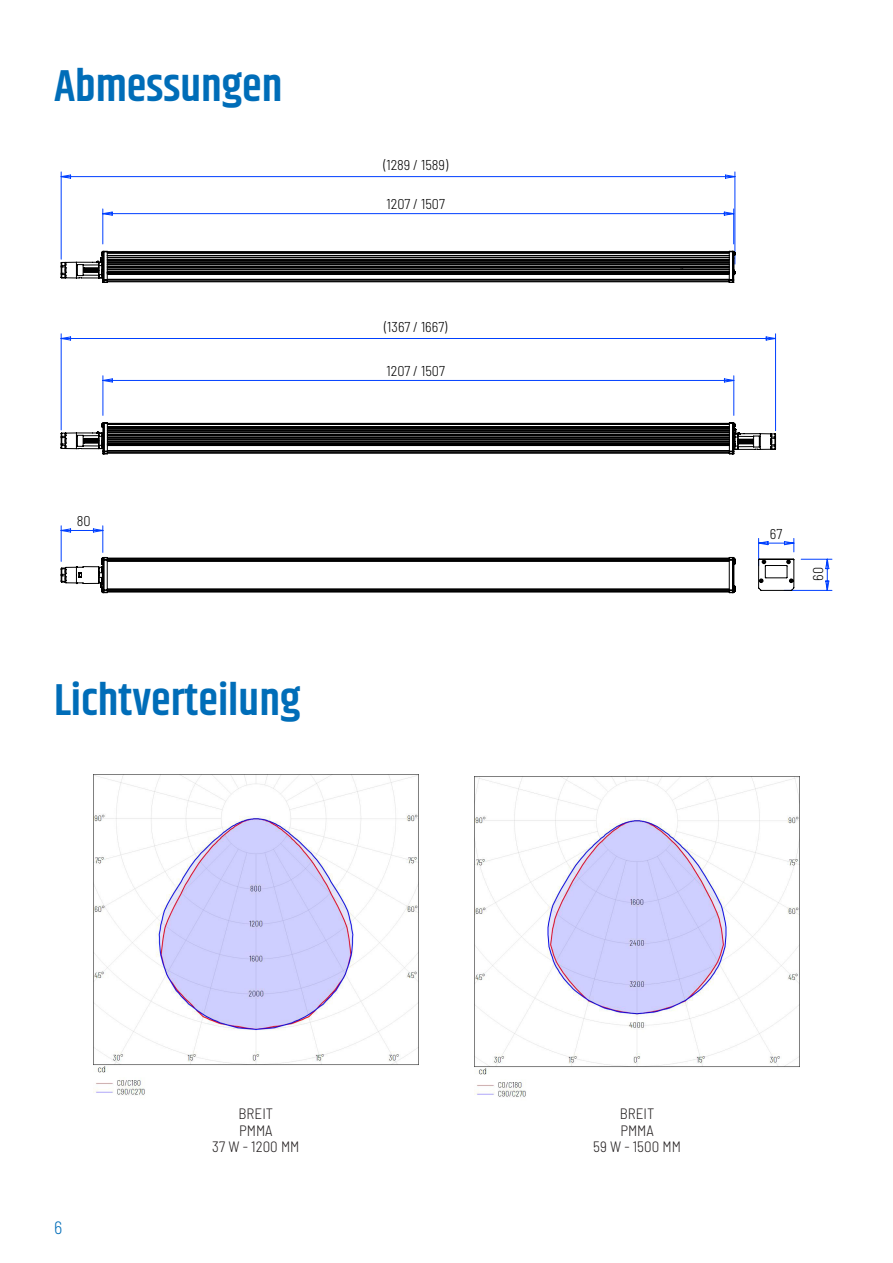
<style>
.page{position:relative;width:893px;height:1263px;background:#fff}
.page>*{position:absolute;margin:0;border:0;box-sizing:border-box;transform-origin:0 0}
.t1{font:600 45px "Khand";color:#006db8}
.t2{font:300 semi-condensed 18px "Barlow";color:#006db8}
.t3{font:300 semi-condensed 15px "Barlow";letter-spacing:.005em;color:#231f20}
.t4{font:300 semi-condensed 14.25px "Barlow";color:#000}
</style>
<div class="page">
<img style="left:93px;top:775px;width:326px;height:320px">
<img style="left:474px;top:777px;width:326px;height:320px">
<svg style="left:758px;top:538px;width:74px;height:53px"></svg>
<svg style="left:60px;top:525px;width:676px;height:69px"></svg>
<svg style="left:62px;top:175px;width:673px;height:69px"></svg>
<hr style="left:61px;top:172px;width:1px;height:87px;background:#0040ff">
<hr style="left:735px;top:172px;width:1px;height:92px;background:#0040ff">
<hr style="left:71px;top:176px;width:654px;height:1px;background:#0040ff">
<svg style="left:60px;top:250px;width:676px;height:33px"></svg>
<svg style="left:61px;top:333px;width:715px;height:88px"></svg>
<hr style="left:103px;top:376px;width:1px;height:39px;background:#0040ff">
<hr style="left:733px;top:376px;width:1px;height:39px;background:#0040ff">
<hr style="left:112px;top:380px;width:612px;height:1px;background:#0040ff">
<svg style="left:60px;top:421px;width:716px;height:34px"></svg>
<p class="t1" style="left:54px;top:56px;width:230px">Abmessungen</p>
<p class="t4" style="left:77px;top:511px;width:15px">80</p>
<p class="t1" style="left:54px;top:670px;width:248px">Lichtverteilung</p>
<p class="t4" style="left:383px;top:155px;width:66px">(1289 / 1589)</p>
<p class="t4" style="left:387px;top:194px;width:60px">1207 / 1507</p>
<p class="t4" style="left:384px;top:316px;width:65px">(1367 / 1667)</p>
<p class="t4" style="left:387px;top:361px;width:60px">1207 / 1507</p>
<p class="t4" style="left:770px;top:524px;width:14px">67</p>
<p class="t4" style="left:808px;top:581px;width:15px;rotate:-90deg">60</p>
<p class="t2" style="left:54px;top:1214px;width:10px">6</p>
<p class="t3" style="left:238px;top:1103px;width:36px">BREIT</p>
<p class="t3" style="left:239px;top:1119px;width:35px">PMMA</p>
<p class="t3" style="left:212px;top:1136px;width:89px">37 W - 1200 MM</p>
<p class="t3" style="left:620px;top:1103px;width:36px">BREIT</p>
<p class="t3" style="left:620px;top:1119px;width:35px">PMMA</p>
<p class="t3" style="left:593px;top:1136px;width:89px">59 W - 1500 MM</p>
</div>
